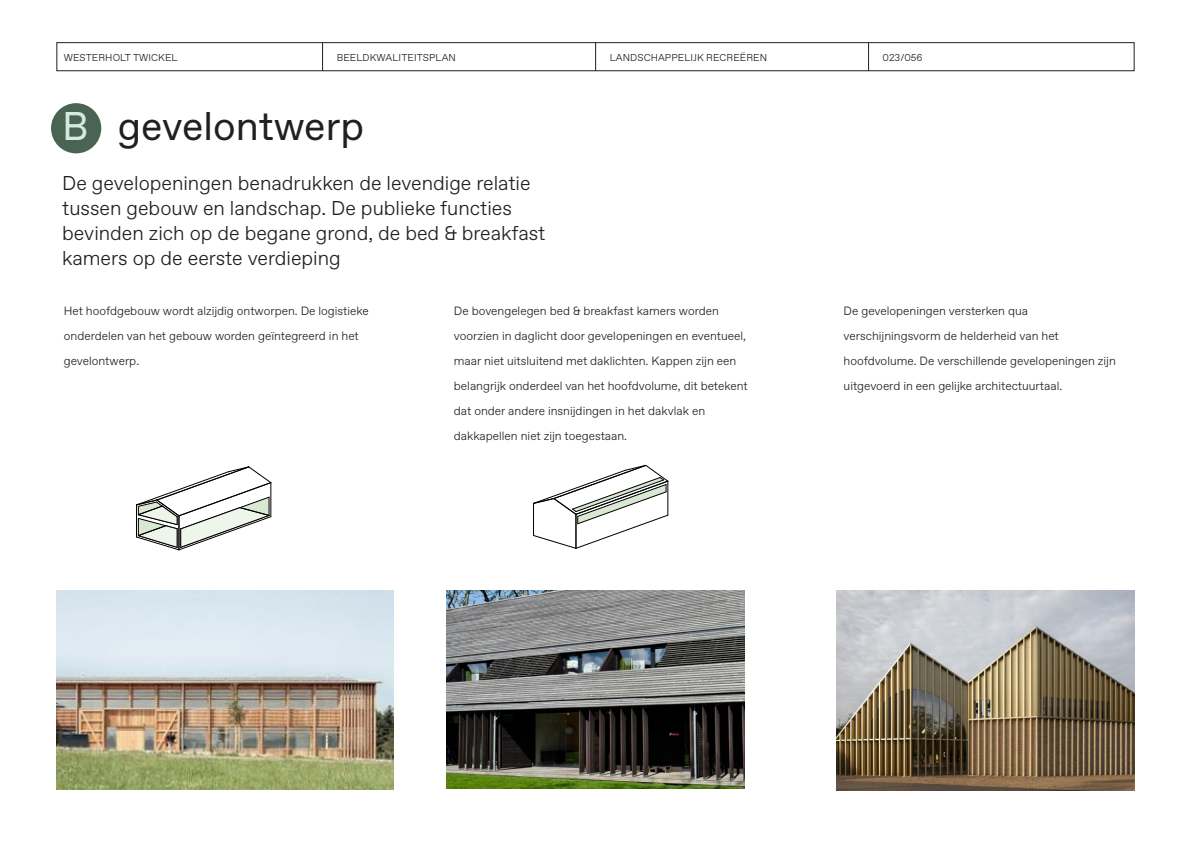
<style>
.page{position:relative;width:1191px;height:842px;background:#fff}
.page>*{position:absolute;margin:0;border:0;box-sizing:border-box;transform-origin:0 0}
.Titel{font:40px "Favorit Std";color:#231f20}
.Subtitel_normaal{font:300 20px/25px "Favorit Std";color:#231f20}
.Broodtekst__light{font:300 12px/25px "Favorit Std";color:#231f20}
.t1{font:300 10px "Favorit Std";letter-spacing:.01em;color:#231f20}
.t2{font:300 6px "Favorit Std";letter-spacing:-.02em;color:#000}
.s1{color:#d5ebdb}
</style>
<div class="page">
<div style="left:51px;top:103px;width:50px;height:50px;background:#4a6453;border-radius:50%"></div>
<img style="left:836px;top:590px;width:298px;height:200px">
<hr style="left:271px;top:483px;width:1px;height:34px;background:#000">
<svg style="left:136px;top:467px;width:135px;height:83px"></svg>
<svg style="left:533px;top:465px;width:135px;height:83px"></svg>
<img style="left:446px;top:590px;width:298px;height:198px">
<img style="left:57px;top:590px;width:337px;height:200px">
<div style="left:57px;top:43px;width:1077px;height:28px;border:1px solid #231f20"></div>
<svg style="left:322px;top:43px;width:1px;height:28px"></svg>
<svg style="left:595px;top:43px;width:1px;height:28px"></svg>
<svg style="left:868px;top:43px;width:1px;height:28px"></svg>
<p class="t1" style="left:64px;top:50px;width:115px">WESTERHOLT TWICKEL</p>
<p class="t1" style="left:337px;top:50px;width:121px">BEELDKWALITEITSPLAN</p>
<p class="t1" style="left:609px;top:50px;width:159px">LANDSCHAPPELIJK RECREËREN</p>
<p class="t1" style="left:882px;top:50px;width:42px">023/056</p>
<p class="Titel" style="left:62px;top:99px;width:303px"><span class="s1">B</span> gevelontwerp</p>
<p class="Subtitel_normaal" style="left:62px;top:170px;width:484px">De gevelopeningen benadrukken de levendige relatie tussen gebouw en landschap. De publieke functies bevinden zich op de begane grond, de bed &amp; breakfast kamers op de eerste verdieping</p>
<p class="Broodtekst__light" style="left:64px;top:298px;width:306px">Het hoofdgebouw wordt alzijdig ontworpen. De logistieke onderdelen van het gebouw worden geïntegreerd in het gevelontwerp.</p>
<p class="Broodtekst__light" style="left:454px;top:298px;width:295px">De bovengelegen bed &amp; breakfast kamers worden voorzien in daglicht door gevelopeningen en eventueel, maar niet uitsluitend met daklichten. Kappen zijn een belangrijk onderdeel van het hoofdvolume, dit betekent dat onder andere insnijdingen in het dakvlak en dakkapellen niet zijn toegestaan.</p>
<p class="Broodtekst__light" style="left:843px;top:298px;width:274px">De gevelopeningen versterken qua verschijningsvorm de helderheid van het hoofdvolume. De verschillende gevelopeningen zijn uitgevoerd in een gelijke architectuurtaal.</p>
<p class="t2" style="left:214px;top:229px;width:52px">Westerholt Twickel</p>
<p class="t2" style="left:330px;top:229px;width:62px">diagram hoofdgebouw</p>
<p class="t2" style="left:446px;top:229px;width:60px">1:5000, 1:500, 1:2000</p>
</div>
